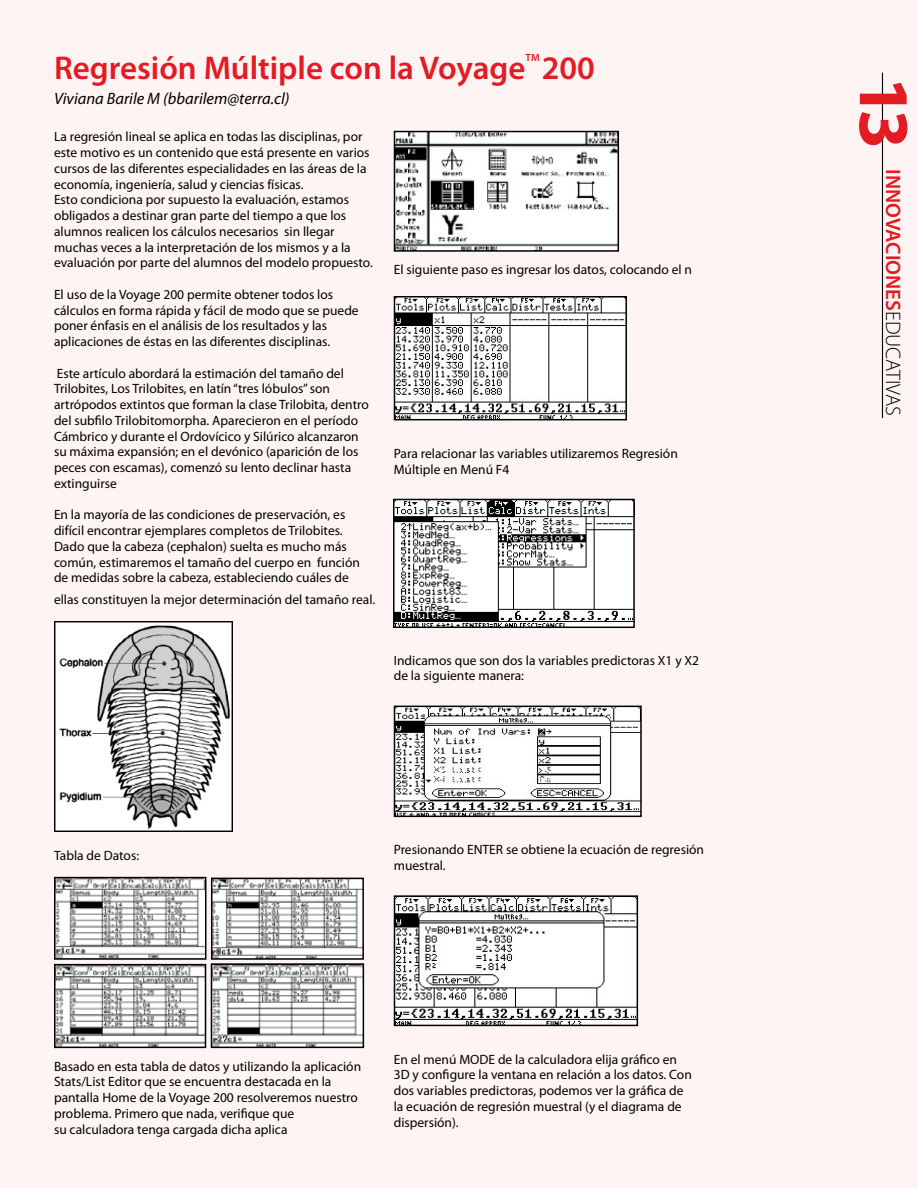
<style>
.page{position:relative;width:918px;height:1188px;background:#fff}
.page>*{position:absolute;margin:0;border:0;box-sizing:border-box;transform-origin:0 0}
.t1{font:700 72px "Myriad Pro";color:#e31b23}
.t2{font:600 33px "Myriad Pro";color:#e31b23}
.t3{font:600 21px "Myriad Pro";color:#e31b23}
.t4{font:italic 16.5px "Myriad Pro";color:#000}
.t5{font:13.5px/15.8px "Myriad Pro";color:#000}
.t6{font:600 10.5px "Myriad Pro";color:#e31b23}
.s1{font-weight:300;color:#000}
</style>
<div class="page">
<div style="left:0;top:1px;width:918px;height:1187px;background:#fef4f4"></div>
<img style="left:54px;top:621px;width:179px;height:210px">
<img style="left:57px;top:880px;width:146px;height:77px">
<div style="left:54px;top:877px;width:152px;height:83px;border:2px solid #000"></div>
<img style="left:214px;top:881px;width:147px;height:76px">
<div style="left:211px;top:878px;width:153px;height:82px;border:2px solid #000"></div>
<img style="left:57px;top:967px;width:146px;height:78px">
<div style="left:54px;top:964px;width:152px;height:84px;border:2px solid #000"></div>
<img style="left:214px;top:966px;width:147px;height:79px">
<div style="left:211px;top:963px;width:153px;height:85px;border:2px solid #000"></div>
<img style="left:397px;top:134px;width:219px;height:115px">
<div style="left:394px;top:131px;width:225px;height:121px;border:2px solid #000"></div>
<img style="left:397px;top:299px;width:227px;height:118px">
<div style="left:394px;top:296px;width:233px;height:124px;border:2px solid #000"></div>
<img style="left:396px;top:502px;width:236px;height:123px">
<div style="left:393px;top:499px;width:242px;height:129px;border:2px solid #000"></div>
<img style="left:397px;top:709px;width:242px;height:105px">
<div style="left:394px;top:706px;width:248px;height:111px;border:2px solid #000"></div>
<img style="left:397px;top:898px;width:238px;height:125px">
<div style="left:394px;top:895px;width:244px;height:131px;border:2px solid #000"></div>
<hr style="left:882px;top:73px;width:1px;height:345px;background:#000">
<h2 class="t2" style="left:54px;top:47px;width:473px">Regresión Múltiple con la Voyage</h2>
<p class="t6" style="left:526px;top:51px;width:16px">TM</p>
<h2 class="t2" style="left:542px;top:47px;width:55px">200</h2>
<p class="t4" style="left:54px;top:89px;width:237px">Viviana Barile M (bbarilem@terra.cl)</p>
<p class="t5" style="left:54px;top:129px;width:320px">La regresión lineal se aplica en todas las disciplinas, por este motivo es un contenido que está presente en varios cursos de las diferentes especialidades en las áreas de la economía, ingeniería, salud y ciencias físicas.<br>Esto condiciona por supuesto la evaluación, estamos obligados a destinar gran parte del tiempo a que los alumnos realicen los cálculos necesarios sin llegar muchas veces a la interpretación de los mismos y a la evaluación por parte del alumnos del modelo propuesto.</p>
<p class="t5" style="left:54px;top:286px;width:306px">El uso de la Voyage 200 permite obtener todos los cálculos en forma rápida y fácil de modo que se puede poner énfasis en el análisis de los resultados y las aplicaciones de éstas en las diferentes disciplinas.</p>
<p class="t5" style="left:54px;top:365px;width:316px">Este artículo abordará la estimación del tamaño del Trilobites, Los Trilobites, en latín “tres lóbulos” son artrópodos extintos que forman la clase Trilobita, dentro del subfilo Trilobitomorpha. Aparecieron en el período Cámbrico y durante el Ordovícico y Silúrico alcanzaron su máxima expansión; en el devónico (aparición de los peces con escamas), comenzó su lento declinar hasta extinguirse</p>
<p class="t5" style="left:54px;top:507px;width:308px">En la mayoría de las condiciones de preservación, es difícil encontrar ejemplares completos de Trilobites.<br>Dado que la cabeza (cephalon) suelta es mucho más común, estimaremos el tamaño del cuerpo en función de medidas sobre la cabeza, estableciendo cuáles de</p>
<p class="t5" style="left:54px;top:591px;width:323px">ellas constituyen la mejor determinación del tamaño real.</p>
<p class="t5" style="left:394px;top:262px;width:300px">El siguiente paso es ingresar los datos, colocando el n</p>
<p class="t5" style="left:394px;top:445px;width:286px">Para relacionar las variables utilizaremos Regresión<br>Múltiple en Menú F4</p>
<p class="t5" style="left:394px;top:652px;width:307px">Indicamos que son dos la variables predictoras X1 y X2 de la siguiente manera:</p>
<p class="t5" style="left:54px;top:847px;width:87px">Tabla de Datos:</p>
<p class="t5" style="left:394px;top:842px;width:312px">Presionando ENTER se obtiene la ecuación de regresión muestral.</p>
<p class="t5" style="left:54px;top:1058px;width:309px">Basado en esta tabla de datos y utilizando la aplicación Stats/List Editor que se encuentra destacada en la pantalla Home de la Voyage 200 resolveremos nuestro problema. Primero que nada, verifique que<br>su calculadora tenga cargada dicha aplica</p>
<p class="t5" style="left:394px;top:1051px;width:300px">En el menú MODE de la calculadora elija gráfico en 3D y configure la ventana en relación a los datos. Con dos variables predictoras, podemos ver la gráfica de la ecuación de regresión muestral (y el diagrama de dispersión).</p>
<h1 class="t1" style="left:931px;top:77px;width:74px;rotate:90deg">13</h1>
<h3 class="t3" style="left:907px;top:169px;width:248px;rotate:90deg">INNOVACIONES<span class="s1">EDUCATIVAS</span></h3>
</div>
